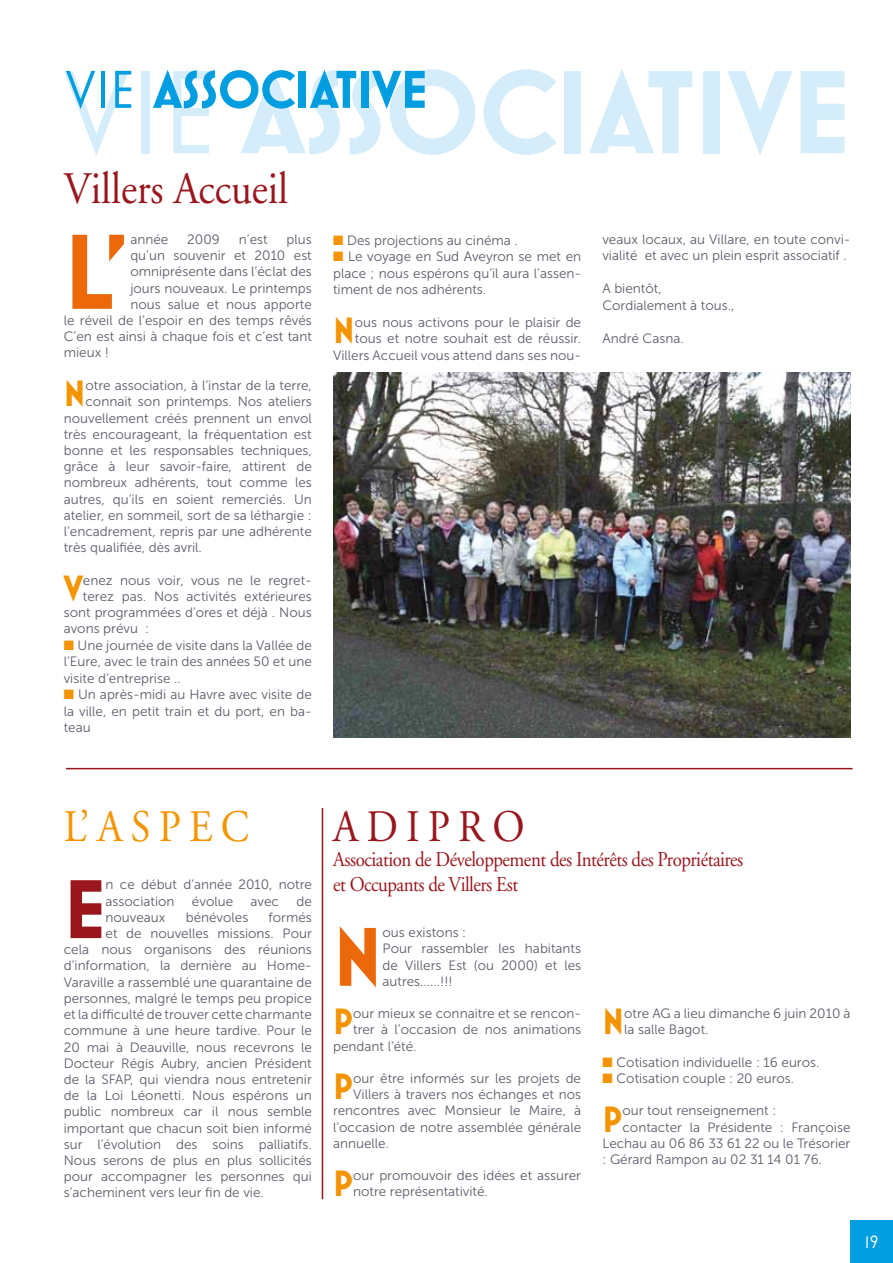
<style>
.page{position:relative;width:893px;height:1263px;background:#fff}
.page>*{position:absolute;margin:0;border:0;box-sizing:border-box;transform-origin:0 0}
.t1{font:700 120px "Mostra One";color:#d5edfa}
.t2{font:700 108.15px "Mostra One";color:#eb690b}
.t3{font:700 84.45px "Mostra One";color:#9a161d}
.t4{font:700 84.45px "Mostra One";color:#eb690b}
.t5{font:700 54px "Mostra One";color:#009ee0}
.t6{font:45px "Adobe Garamond";color:#9a161d;scale:.9 1}
.t7{font:45px "Adobe Garamond";color:#f39400;scale:.9 1}
.t8{font:700 37.2px "Mostra One";color:#f39400}
.t9{font:21px/25.2px "Adobe Garamond";letter-spacing:-.025em;color:#9a161d;scale:.9 1}
.t10{font:18px "Mostra One";color:#fff}
.t11{font:13.5px/16.2px "Museo Sans 300";color:#5f5b6a}
.s1{font-weight:400}
.s2{color:#f39400}
</style>
<div class="page">
<img style="left:333px;top:373px;width:517px;height:364px">
<div style="left:850px;top:1220px;width:43px;height:43px;background:#009ee0"></div>
<hr style="left:66px;top:768px;width:787px;height:1px;background:#9a161d">
<hr style="left:322px;top:808px;width:1px;height:391px;background:#9a161d">
<h1 class="t1" style="left:64px;top:44px;width:788px"><span class="s1">VIE</span> ASSOCIATIVE</h1>
<h3 class="t6" style="left:64px;top:165px;width:251px">Villers Accueil</h3>
<h3 class="t5" style="left:66px;top:59px;width:363px"><span class="s1">VIE</span> ASSOCIATIVE</h3>
<h2 class="t2" style="left:64px;top:211px;width:68px">L’</h2>
<p class="t11" style="left:130px;top:231px;width:39px">année</p>
<p class="t11" style="left:187px;top:231px;width:34px">2009</p>
<p class="t11" style="left:239px;top:231px;width:30px">n’est</p>
<p class="t11" style="left:287px;top:231px;width:27px">plus</p>
<p class="t11" style="left:130px;top:248px;width:183px">qu’un souvenir et 2010 est</p>
<p class="t11" style="left:130px;top:264px;width:183px">omniprésente dans l’éclat des</p>
<p class="t11" style="left:130px;top:280px;width:183px">jours nouveaux. Le printemps</p>
<p class="t11" style="left:130px;top:296px;width:183px">nous salue et nous apporte</p>
<p class="t11" style="left:64px;top:312px;width:250px">le réveil de l’espoir en des temps rêvés</p>
<p class="t11" style="left:64px;top:329px;width:250px">C’en est ainsi à chaque fois et c’est tant</p>
<p class="t11" style="left:64px;top:345px;width:47px">mieux !</p>
<h3 class="t8" style="left:64px;top:373px;width:23px">N</h3>
<p class="t11" style="left:86px;top:377px;width:228px">otre association, à l’instar de la terre,</p>
<p class="t11" style="left:86px;top:394px;width:228px">connait son printemps. Nos ateliers</p>
<p class="t11" style="left:64px;top:410px;width:250px">nouvellement créés prennent un envol</p>
<p class="t11" style="left:64px;top:426px;width:250px">très encourageant, la fréquentation est</p>
<p class="t11" style="left:64px;top:442px;width:250px">bonne et les responsables techniques,</p>
<p class="t11" style="left:64px;top:458px;width:250px">grâce à leur savoir-faire, attirent de</p>
<p class="t11" style="left:64px;top:475px;width:250px">nombreux adhérents, tout comme les</p>
<p class="t11" style="left:64px;top:491px;width:250px">autres, qu’ils en soient remerciés. Un</p>
<p class="t11" style="left:64px;top:507px;width:250px">atelier, en sommeil, sort de sa léthargie :</p>
<p class="t11" style="left:64px;top:523px;width:250px">l’encadrement, repris par une adhérente</p>
<p class="t11" style="left:64px;top:539px;width:140px">très qualifiée, dès avril.</p>
<h3 class="t8" style="left:64px;top:567px;width:21px">V</h3>
<p class="t11" style="left:83px;top:572px;width:230px">enez nous voir, vous ne le regret-</p>
<p class="t11" style="left:83px;top:588px;width:230px">terez pas. Nos activités extérieures</p>
<p class="t11" style="left:64px;top:605px;width:249px">sont programmées d’ores et déjà . Nous</p>
<p class="t11" style="left:64px;top:621px;width:87px">avons prévu :</p>
<p class="t11" style="left:64px;top:637px;width:250px;text-align:justify"><span class="s2">■</span> Une journée de visite dans la Vallée de l’Eure, avec le train des années 50 et une visite d’entreprise ..</p>
<p class="t11" style="left:64px;top:687px;width:250px;text-align:justify"><span class="s2">■</span> Un après-midi au Havre avec visite de la ville, en petit train et du port, en ba&shy;teau</p>
<p class="t11" style="left:333px;top:232px;width:186px"><span class="s2">■</span> Des projections au cinéma .</p>
<p class="t11" style="left:333px;top:249px;width:250px;text-align:justify"><span class="s2">■</span> Le voyage en Sud Aveyron se met en place ; nous espérons qu’il aura l’assen&shy;timent de nos adhérents.</p>
<h3 class="t8" style="left:333px;top:310px;width:23px">N</h3>
<p class="t11" style="left:333px;top:314px;width:250px;text-align:right">ous nous activons pour le plaisir de tous et notre souhait est de réussir.<br>Villers Accueil vous attend dans ses nou-</p>
<p class="t11" style="left:602px;top:231px;width:250px">veaux locaux, au Villare, en toute convi&shy;vialité et avec un plein esprit associatif .</p>
<p class="t11" style="left:602px;top:280px;width:133px">A bientôt,<br>Cordialement à tous.,</p>
<p class="t11" style="left:602px;top:330px;width:83px">André Casna.</p>
<h3 class="t7" style="left:64px;top:802px;width:207px">L’ A S P E C</h3>
<h3 class="t3" style="left:64px;top:861px;width:43px">E</h3>
<p class="t11" style="left:106px;top:877px;width:208px">n ce début d’année 2010, notre association</p>
<p class="t11" style="left:192px;top:893px;width:43px">évolue</p>
<p class="t11" style="left:251px;top:893px;width:30px">avec</p>
<p class="t11" style="left:296px;top:893px;width:17px">de</p>
<p class="t11" style="left:106px;top:909px;width:61px">nouveaux</p>
<p class="t11" style="left:186px;top:909px;width:64px">bénévoles</p>
<p class="t11" style="left:269px;top:909px;width:45px">formés</p>
<p class="t11" style="left:106px;top:925px;width:208px">et de nouvelles missions. Pour</p>
<p class="t11" style="left:64px;top:942px;width:250px">cela nous organisons des réunions</p>
<p class="t11" style="left:64px;top:958px;width:250px">d’information, la dernière au Home-</p>
<p class="t11" style="left:64px;top:974px;width:250px">Varaville a rassemblé une quarantaine de</p>
<p class="t11" style="left:64px;top:990px;width:250px">personnes, malgré le temps peu propice</p>
<p class="t11" style="left:64px;top:1006px;width:250px">et la difficulté de trouver cette charmante</p>
<p class="t11" style="left:64px;top:1023px;width:250px">commune à une heure tardive. Pour le</p>
<p class="t11" style="left:64px;top:1039px;width:250px">20 mai à Deauville, nous recevrons le</p>
<p class="t11" style="left:64px;top:1055px;width:250px">Docteur Régis Aubry, ancien Président</p>
<p class="t11" style="left:64px;top:1071px;width:250px">de la SFAP, qui viendra nous entretenir</p>
<p class="t11" style="left:64px;top:1087px;width:250px">de la Loi Léonetti. Nous espérons un</p>
<p class="t11" style="left:64px;top:1104px;width:250px">public nombreux car il nous semble</p>
<p class="t11" style="left:64px;top:1120px;width:250px">important que chacun soit bien informé</p>
<p class="t11" style="left:64px;top:1136px;width:250px">sur l’évolution des soins palliatifs.</p>
<p class="t11" style="left:64px;top:1152px;width:250px">Nous serons de plus en plus sollicités</p>
<p class="t11" style="left:64px;top:1168px;width:250px">pour accompagner les personnes qui</p>
<p class="t11" style="left:64px;top:1185px;width:202px">s’acheminent vers leur fin de vie.</p>
<h3 class="t6" style="left:333px;top:802px;width:214px">A D I P R O</h3>
<h3 class="t9" style="left:333px;top:847px;width:457px">Association de Développement des Intérêts des Propriétaires et Occupants de Villers Est</h3>
<h3 class="t4" style="left:333px;top:909px;width:51px">N</h3>
<p class="t11" style="left:383px;top:924px;width:200px">ous existons :<br>Pour rassembler les habitants de Villers Est (ou 2000) et les autres......!!!</p>
<h3 class="t8" style="left:333px;top:1001px;width:22px">P</h3>
<p class="t11" style="left:353px;top:1005px;width:229px">our mieux se connaitre et se rencon-</p>
<p class="t11" style="left:353px;top:1022px;width:229px">trer à l’occasion de nos animations</p>
<p class="t11" style="left:333px;top:1038px;width:85px">pendant l’été.</p>
<h3 class="t8" style="left:333px;top:1065px;width:22px">P</h3>
<p class="t11" style="left:353px;top:1070px;width:229px">our être informés sur les projets de</p>
<p class="t11" style="left:353px;top:1086px;width:229px">Villers à travers nos échanges et nos</p>
<p class="t11" style="left:333px;top:1103px;width:250px">rencontres avec Monsieur le Maire, à</p>
<p class="t11" style="left:333px;top:1119px;width:250px">l’occasion de notre assemblée générale</p>
<p class="t11" style="left:333px;top:1135px;width:57px">annuelle.</p>
<h3 class="t8" style="left:333px;top:1163px;width:22px">P</h3>
<p class="t11" style="left:353px;top:1167px;width:229px">our promouvoir des idées et assurer notre représentativité.</p>
<h3 class="t8" style="left:602px;top:1001px;width:23px">N</h3>
<p class="t11" style="left:624px;top:1005px;width:228px">otre AG a lieu dimanche 6 juin 2010 à la salle Bagot.</p>
<p class="t11" style="left:602px;top:1054px;width:218px"><span class="s2">■</span> Cotisation individuelle : 16 euros.</p>
<p class="t11" style="left:602px;top:1070px;width:193px"><span class="s2">■</span> Cotisation couple : 20 euros.</p>
<h3 class="t8" style="left:602px;top:1098px;width:22px">P</h3>
<p class="t11" style="left:622px;top:1103px;width:155px">our tout renseignement :</p>
<p class="t11" style="left:622px;top:1119px;width:229px">contacter la Présidente : Françoise</p>
<p class="t11" style="left:602px;top:1135px;width:249px">Lechau au 06 86 33 61 22 ou le Trésorier</p>
<p class="t11" style="left:602px;top:1151px;width:221px">: Gérard Rampon au 02 31 14 01 76.</p>
<h3 class="t10" style="left:865px;top:1232px;width:15px">19</h3>
</div>
